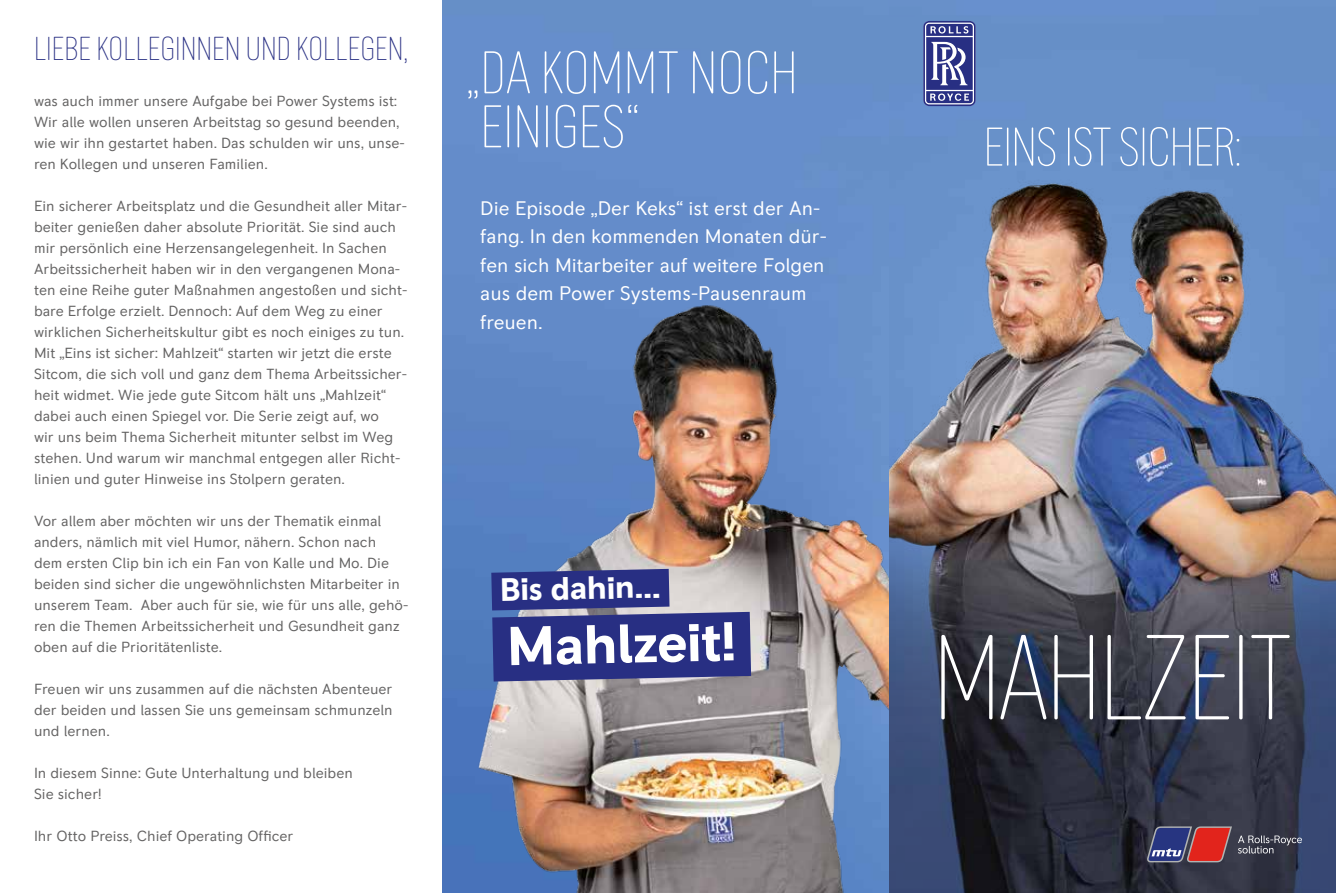
<style>
.page{position:relative;width:1336px;height:893px;background:#fff}
.page>*{position:absolute;margin:0;border:0;box-sizing:border-box;transform-origin:0 0}
.t1{font:200 condensed 120.6px "RR Pioneer";letter-spacing:-.02em;color:#fff}
.t2{font:200 condensed 60px/54px "RR Pioneer";color:#fff}
.t3{font:700 54.6px "RR Pioneer";color:#fff}
.t4{font:200 condensed 54.3px "RR Pioneer";letter-spacing:-.02em;color:#fff}
.t5{font:200 condensed 33px "RR Pioneer";color:#282f83}
.t6{font:700 32.25px "RR Pioneer";color:#fff}
.t7{font:19.5px/28.5px "RR Pioneer";color:#fff}
.t8{font:14.55px/21px "RR Pioneer";color:#646363}
</style>
<div class="page">
<div style="left:442px;top:0;width:447px;height:221px;background:#668ecc"></div>
<img style="left:442px;top:221px;width:447px;height:672px">
<svg style="left:453px;top:549px;width:254px;height:29px"></svg>
<svg style="left:442px;top:578px;width:373px;height:137px"></svg>
<div style="left:889px;top:0;width:446px;height:147px;background:#6890c9"></div>
<img style="left:889px;top:147px;width:446px;height:746px">
<svg style="left:923px;top:21px;width:52px;height:85px"></svg>
<svg style="left:1146px;top:826px;width:85px;height:36px"></svg>
<svg style="left:1237px;top:835px;width:64px;height:18px"></svg>
<h3 class="t5" style="left:34px;top:30px;width:375px">LIEBE KOLLEGINNEN UND KOLLEGEN,</h3>
<p class="t8" style="left:34px;top:90px;width:372px">was auch immer unsere Aufgabe bei Power Systems ist:<br>Wir alle wollen unseren Arbeitstag so gesund beenden, wie wir ihn gestartet haben. Das schulden wir uns, unse&shy;ren Kollegen und unseren Familien.</p>
<p class="t8" style="left:34px;top:195px;width:375px">Ein sicherer Arbeitsplatz und die Gesundheit aller Mitar&shy;beiter genießen daher absolute Priorität. Sie sind auch mir persönlich eine Herzensangelegenheit. In Sachen Arbeitssicherheit haben wir in den vergangenen Mona&shy;ten eine Reihe guter Maßnahmen angestoßen und sicht&shy;bare Erfolge erzielt. Dennoch: Auf dem Weg zu einer wirklichen Sicherheitskultur gibt es noch einiges zu tun.<br>Mit „Eins ist sicher: Mahlzeit“ starten wir jetzt die erste Sitcom, die sich voll und ganz dem Thema Arbeitssicher&shy;heit widmet. Wie jede gute Sitcom hält uns „Mahlzeit“ dabei auch einen Spiegel vor. Die Serie zeigt auf, wo<br>wir uns beim Thema Sicherheit mitunter selbst im Weg stehen. Und warum wir manchmal entgegen aller Richt&shy;linien und guter Hinweise ins Stolpern geraten.</p>
<p class="t8" style="left:34px;top:510px;width:376px">Vor allem aber möchten wir uns der Thematik einmal anders, nämlich mit viel Humor, nähern. Schon nach dem ersten Clip bin ich ein Fan von Kalle und Mo. Die beiden sind sicher die ungewöhnlichsten Mitarbeiter in unserem Team. Aber auch für sie, wie für uns alle, gehö&shy;ren die Themen Arbeitssicherheit und Gesundheit ganz oben auf die Prioritätenliste.</p>
<p class="t8" style="left:34px;top:678px;width:360px;text-align:justify">Freuen wir uns zusammen auf die nächsten Abenteuer der beiden und lassen Sie uns gemeinsam schmunzeln und lernen.</p>
<p class="t8" style="left:34px;top:762px;width:320px">In diesem Sinne: Gute Unterhaltung und bleiben<br>Sie sicher!</p>
<p class="t8" style="left:34px;top:825px;width:261px">Ihr Otto Preiss, Chief Operating Officer</p>
<h2 class="t2" style="left:465px;top:46px;width:334px">„DA KOMMT NOCH<br>EINIGES“</h2>
<h3 class="t7" style="left:480px;top:194px;width:348px">Die Episode „Der Keks“ ist erst der An&shy;fang. In den kommenden Monaten dür&shy;fen sich Mitarbeiter auf weitere Folgen aus dem Power Systems-Pausenraum freuen.</h3>
<h3 class="t6" style="left:500px;top:570px;width:162px;rotate:-1deg">Bis dahin...</h3>
<h3 class="t3" style="left:507px;top:613px;width:230px;rotate:-1deg">Mahlzeit!</h3>
<h3 class="t4" style="left:983px;top:116px;width:260px">EINS IST SICHER:</h3>
<h1 class="t1" style="left:932px;top:610px;width:361px">MAHLZEIT</h1>
</div>
